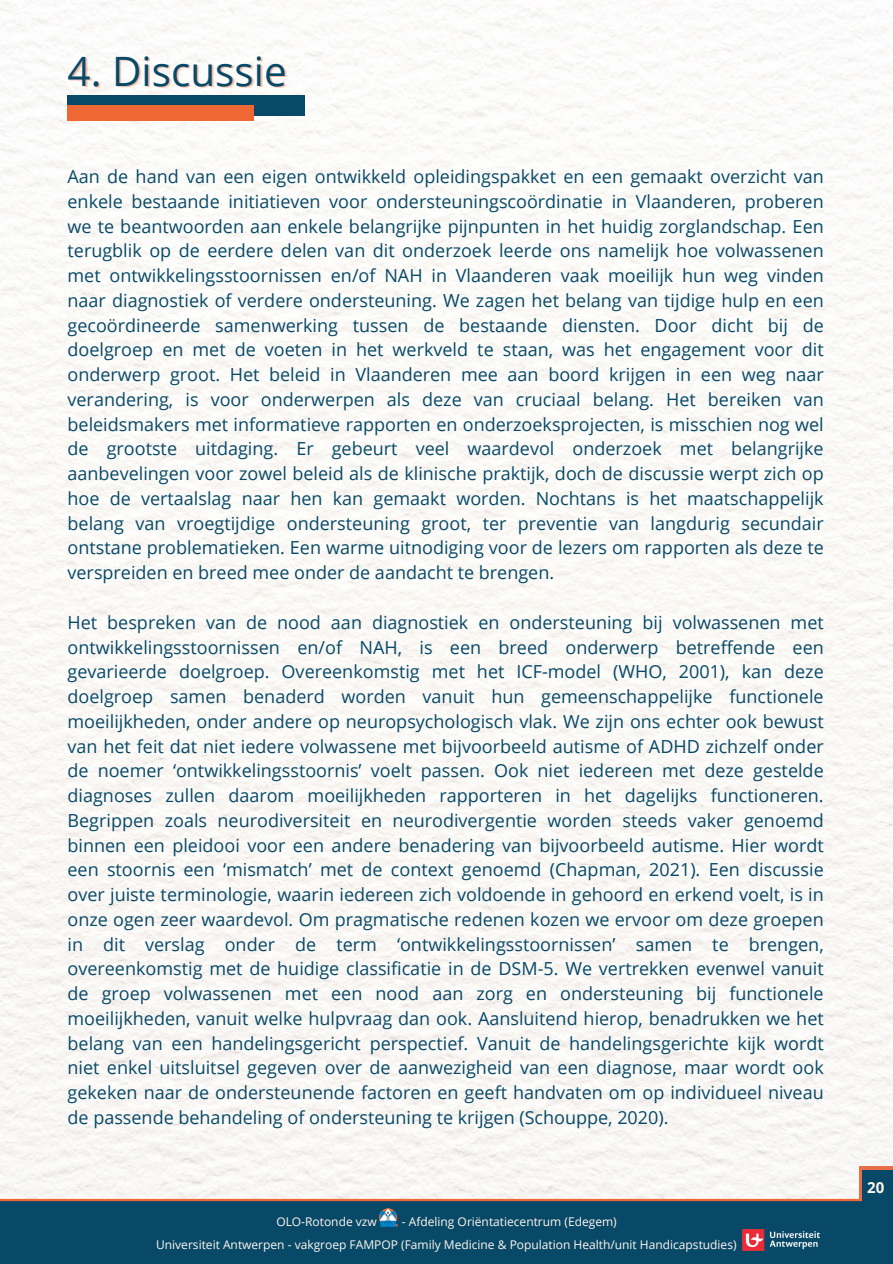
<style>
.page{position:relative;width:893px;height:1264px;background:#fff}
.page>*{position:absolute;margin:0;border:0;box-sizing:border-box;transform-origin:0 0}
.t1{font:40.5px "Open Sans";color:#084967}
.t2{font:18px/24.8px "Open Sans";color:#084967;text-align:justify}
.t3{font:700 15px "Open Sans";color:#fff7ef}
.t4{font:12px/23px "Open Sans";color:#fff7ef}
</style>
<div class="page">
<div style="left:0;top:0;width:892px;height:1198px;background:#faf9f6"></div>
<div style="left:0;top:1199px;width:892px;height:64px;background:#084967"></div>
<hr style="left:0;top:1198px;width:892px;height:3px;background:#f06736">
<div style="left:859px;top:1166px;width:33px;height:35px;background:#e87048"></div>
<div style="left:862px;top:1170px;width:30px;height:56px;background:#084967"></div>
<img style="left:380px;top:1208px;width:18px;height:18px">
<img style="left:742px;top:1229px;width:77px;height:21px">
<div style="left:68px;top:95px;width:237px;height:20px;background:#084967"></div>
<div style="left:68px;top:105px;width:186px;height:16px;background:#f06736"></div>
<h1 class="t1" style="left:68px;top:42px;width:221px">4. Discussie</h1>
<p class="t2" style="left:68px;top:164px;width:757px">Aan de hand van een eigen ontwikkeld opleidingspakket en een gemaakt overzicht van enkele bestaande initiatieven voor ondersteuningscoördinatie in Vlaanderen, proberen we te beantwoorden aan enkele belangrijke pijnpunten in het huidig zorglandschap. Een terugblik op de eerdere delen van dit onderzoek leerde ons namelijk hoe volwassenen met ontwikkelingsstoornissen en/of NAH in Vlaanderen vaak moeilijk hun weg vinden naar diagnostiek of verdere ondersteuning. We zagen het belang van tijdige hulp en een gecoördineerde samenwerking tussen de bestaande diensten. Door dicht bij de doelgroep en met de voeten in het werkveld te staan, was het engagement voor dit onderwerp groot. Het beleid in Vlaanderen mee aan boord krijgen in een weg naar verandering, is voor onderwerpen als deze van cruciaal belang. Het bereiken van beleidsmakers met informatieve rapporten en onderzoeksprojecten, is misschien nog wel de grootste uitdaging. Er gebeurt veel waardevol onderzoek met belangrijke aanbevelingen voor zowel beleid als de klinische praktijk, doch de discussie werpt zich op hoe de vertaalslag naar hen kan gemaakt worden. Nochtans is het maatschappelijk belang van vroegtijdige ondersteuning groot, ter preventie van langdurig secundair ontstane problematieken. Een warme uitnodiging voor de lezers om rapporten als deze te verspreiden en breed mee onder de aandacht te brengen.</p>
<p class="t2" style="left:68px;top:609px;width:757px">Het bespreken van de nood aan diagnostiek en ondersteuning bij volwassenen met ontwikkelingsstoornissen en/of NAH, is een breed onderwerp betreffende een gevarieerde doelgroep. Overeenkomstig met het ICF-model (WHO, 2001), kan deze doelgroep samen benaderd worden vanuit hun gemeenschappelijke functionele moeilijkheden, onder andere op neuropsychologisch vlak. We zijn ons echter ook bewust van het feit dat niet iedere volwassene met bijvoorbeeld autisme of ADHD zichzelf onder de noemer ‘ontwikkelingsstoornis’ voelt passen. Ook niet iedereen met deze gestelde diagnoses zullen daarom moeilijkheden rapporteren in het dagelijks functioneren.<br>Begrippen zoals neurodiversiteit en neurodivergentie worden steeds vaker genoemd binnen een pleidooi voor een andere benadering van bijvoorbeeld autisme. Hier wordt een stoornis een ‘mismatch’ met de context genoemd (Chapman, 2021). Een discussie over juiste terminologie, waarin iedereen zich voldoende in gehoord en erkend voelt, is in onze ogen zeer waardevol. Om pragmatische redenen kozen we ervoor om deze groepen in dit verslag onder de term ‘ontwikkelingsstoornissen’ samen te brengen, overeenkomstig met de huidige classificatie in de DSM-5. We vertrekken evenwel vanuit de groep volwassenen met een nood aan zorg en ondersteuning bij functionele moeilijkheden, vanuit welke hulpvraag dan ook. Aansluitend hierop, benadrukken we het belang van een handelingsgericht perspectief. Vanuit de handelingsgerichte kijk wordt niet enkel uitsluitsel gegeven over de aanwezigheid van een diagnose, maar wordt ook gekeken naar de ondersteunende factoren en geeft handvaten om op individueel niveau de passende behandeling of ondersteuning te krijgen (Schouppe, 2020).</p>
<p class="t4" style="left:156px;top:1209px;width:582px;text-indent:246px">- Afdeling Oriëntatiecentrum (Edegem)<br>Universiteit Antwerpen - vakgroep FAMPOP (Family Medicine &amp; Population Health/unit Handicapstudies)</p>
<p class="t4" style="left:276px;top:1209px;width:102px">OLO-Rotonde vzw</p>
<p class="t3" style="left:867px;top:1176px;width:19px">20</p>
</div>
